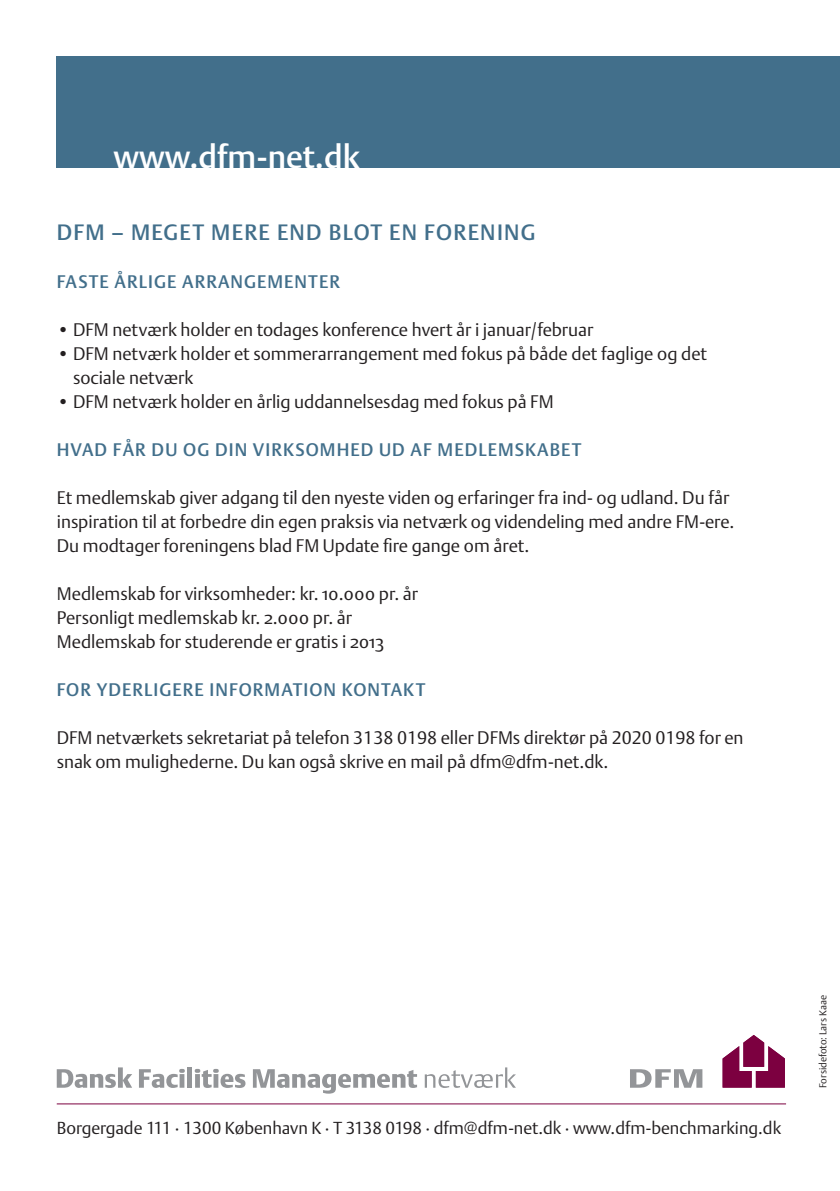
<style>
.page{position:relative;width:840px;height:1191px;background:#fff}
.page>*{position:absolute;margin:0;border:0;box-sizing:border-box;transform-origin:0 0}
.t1{font:32px "DTL Argo T Medium";color:#fff}
.Mellemrubrik_rød{font:22px "DTL Argo T Medium";letter-spacing:.06em;color:#426f8b}
.Brød_blå{font:18px/24px "DTL Argo ST Light";color:#231f20}
.Mellemrubrik_rød-2{font:18px "DTL Argo T Medium";letter-spacing:.06em;color:#426f8b}
.t2{font:17.2px "DTL Argo T Light";color:#231f20}
.Brød_blå-2{font:10px "DTL Argo ST Light";color:#231f20}
.s1{font-family:"DTL Argo T Light"}
</style>
<div class="page">
<div style="left:57px;top:57px;width:782px;height:111px;background:#426f8b"></div>
<hr style="left:57px;top:1103px;width:728px;height:1px;background:#7c0040">
<svg style="left:57px;top:1067px;width:75px;height:21px"></svg>
<svg style="left:139px;top:1069px;width:46px;height:19px"></svg>
<div style="left:187px;top:1067px;width:5px;height:20px;background:#939598"></div>
<svg style="left:195px;top:1068px;width:50px;height:20px"></svg>
<svg style="left:253px;top:1069px;width:164px;height:24px"></svg>
<svg style="left:424px;top:1067px;width:91px;height:21px"></svg>
<svg style="left:722px;top:1035px;width:62px;height:52px"></svg>
<svg style="left:630px;top:1069px;width:72px;height:18px"></svg>
<p class="t1" style="left:113px;top:138px;width:248px">www.dfm-net.dk</p>
<p class="Mellemrubrik_rød" style="left:57px;top:219px;width:480px">DFM – MEGET MERE END BLOT EN FORENING</p>
<p class="Mellemrubrik_rød-2" style="left:57px;top:271px;width:284px">FASTE ÅRLIGE ARRANGEMENTER</p>
<p class="Brød_blå" style="left:57px;top:317px;width:537px">• DFM netværk holder en todages konference hvert år i januar/februar</p>
<p class="Brød_blå" style="left:73px;top:341px;width:635px;text-indent:-16px">• DFM netværk holder et sommerarrangement med fokus på både det faglige og det sociale netværk</p>
<p class="Brød_blå" style="left:57px;top:389px;width:498px">• DFM netværk holder en årlig uddannelsesdag med fokus på FM</p>
<p class="Mellemrubrik_rød-2" style="left:57px;top:439px;width:526px">HVAD FÅR DU OG DIN VIRKSOMHED UD AF MEDLEMSKABET</p>
<p class="Brød_blå" style="left:57px;top:485px;width:678px">Et medlemskab giver adgang til den nyeste viden og erfaringer fra ind- og udland. Du får inspiration til at forbedre din egen praksis via netværk og videndeling med andre FM-ere.<br>Du modtager foreningens blad FM Update fire gange om året.</p>
<p class="Brød_blå" style="left:57px;top:581px;width:362px">Medlemskab for virksomheder: kr. 10.000 pr. år</p>
<p class="Brød_blå" style="left:57px;top:605px;width:297px">Personligt medlemskab kr. 2.000 pr. år</p>
<p class="Brød_blå" style="left:57px;top:629px;width:328px">Medlemskab for studerende er gratis i 2013</p>
<p class="Mellemrubrik_rød-2" style="left:57px;top:679px;width:370px">FOR YDERLIGERE INFORMATION KONTAKT</p>
<p class="Brød_blå" style="left:57px;top:725px;width:688px">DFM netværkets sekretariat på telefon <span class="s1">3138 0198</span> eller DFMs direktør på <span class="s1">2020 0198</span> for en snak om mulighederne. Du kan også skrive en mail på dfm@dfm-net.dk.</p>
<p class="t2" style="left:57px;top:1117px;width:725px">Borgergade 111 · 1300 København K · T 3138 0198 · dfm@dfm-net.dk · www.dfm-benchmarking.dk</p>
<p class="Brød_blå-2" style="left:816px;top:1088px;width:94px;rotate:-90deg">Forsidefoto: Lars Kaae</p>
</div>
